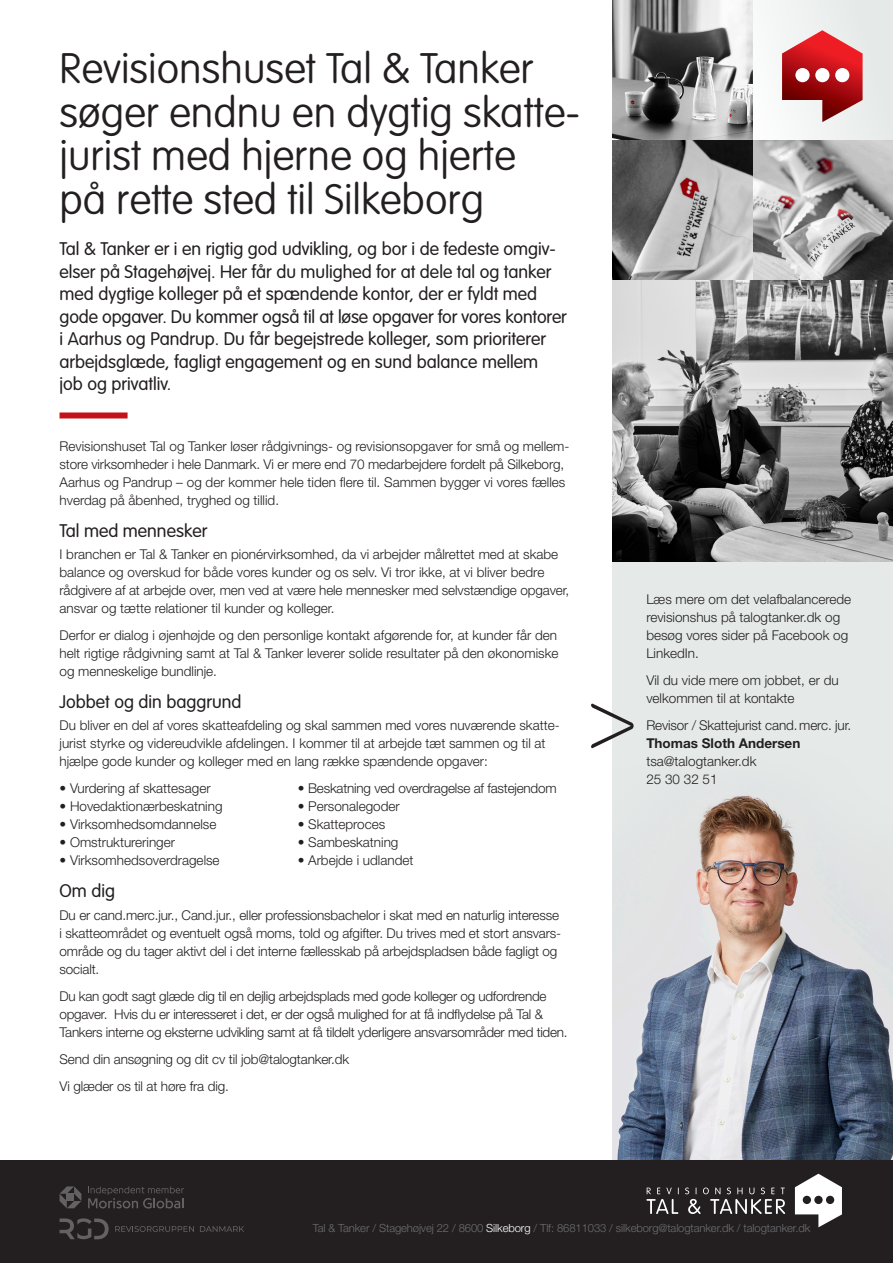
<style>
.page{position:relative;width:893px;height:1263px;background:#fff}
.page>*{position:absolute;margin:0;border:0;box-sizing:border-box;transform-origin:0 0}
.t1{font:100 42px/43.5px "VAG Rounded Std";color:#231f20}
.t2{font:300 18px/22.5px "VAG Rounded Std";color:#231f20}
.t3{font:300 13.5px/18px "Helvetica Neue LT Std";color:#231f20}
.t4{font:300 13.5px/18px "Helvetica Neue LT Std";letter-spacing:-.02em;color:#231f20}
.t5{font:300 11.25px "Helvetica Neue LT Std";letter-spacing:-.01em;color:#6c6d70}
.s1{font-weight:700}
.s2{color:#fff}
</style>
<div class="page">
<div style="left:612px;top:561px;width:281px;height:600px;background:#e5eae8"></div>
<img style="left:612px;top:0;width:141px;height:140px">
<div style="left:753px;top:0;width:140px;height:140px;background:linear-gradient(to right,#fafbfb,#e3e8e6)"></div>
<img style="left:612px;top:140px;width:281px;height:421px">
<svg style="left:782px;top:30px;width:81px;height:92px"></svg>
<div style="left:795px;top:68px;width:15px;height:14px;background:#fff;border-radius:50%"></div>
<div style="left:815px;top:68px;width:14px;height:14px;background:#fff;border-radius:50%"></div>
<div style="left:835px;top:68px;width:14px;height:14px;background:#fff;border-radius:50%"></div>
<svg style="left:591px;top:703px;width:43px;height:45px"></svg>
<div style="left:60px;top:412px;width:68px;height:6px;background:#c4121a"></div>
<img style="left:612px;top:736px;width:281px;height:425px">
<div style="left:0;top:1161px;width:893px;height:102px;background:#231f20"></div>
<svg style="left:646px;top:1187px;width:33px;height:27px"></svg>
<svg style="left:685px;top:1187px;width:100px;height:27px"></svg>
<svg style="left:795px;top:1174px;width:47px;height:53px"></svg>
<svg style="left:60px;top:1186px;width:21px;height:22px"></svg>
<svg style="left:88px;top:1186px;width:96px;height:22px"></svg>
<svg style="left:60px;top:1218px;width:49px;height:21px"></svg>
<svg style="left:115px;top:1226px;width:79px;height:6px"></svg>
<svg style="left:200px;top:1226px;width:44px;height:6px"></svg>
<p class="t1" style="left:60px;top:48px;width:522px">Revisionshuset Tal &amp; Tanker søger endnu en dygtig skatte&shy;jurist med hjerne og hjerte<br>på rette sted til Silkeborg</p>
<p class="t2" style="left:60px;top:238px;width:509px">Tal &amp; Tanker er i en rigtig god udvikling, og bor i de fedeste omgiv&shy;elser på Stagehøjvej. Her får du mulighed for at dele tal og tanker med dygtige kolleger på et spændende kontor, der er fyldt med gode opgaver. Du kommer også til at løse opgaver for vores kontorer i Aarhus og Pandrup. Du får begejstrede kolleger, som prioriterer arbejdsglæde, fagligt engagement og en sund balance mellem<br>job og privatliv.</p>
<p class="t3" style="left:60px;top:437px;width:511px">Revisionshuset Tal og Tanker løser rådgivnings- og revisionsopgaver for små og mellem&shy;store virksomheder i hele Danmark. Vi er mere end 70 medarbejdere fordelt på Silkeborg, Aarhus og Pandrup – og der kommer hele tiden flere til. Sammen bygger vi vores fælles hverdag på åbenhed, tryghed og tillid.</p>
<p class="t2" style="left:60px;top:520px;width:149px">Tal med mennesker</p>
<p class="t3" style="left:60px;top:545px;width:511px">I branchen er Tal &amp; Tanker en pionérvirksomhed, da vi arbejder målrettet med at skabe balance og overskud for både vores kunder og os selv. Vi tror ikke, at vi bliver bedre rådgivere af at arbejde over, men ved at være hele mennesker med selvstændige opgaver, ansvar og tætte relationer til kunder og kolleger.</p>
<p class="t3" style="left:60px;top:626px;width:500px;text-align:justify">Derfor er dialog i øjenhøjde og den personlige kontakt afgørende for, at kunder får den helt rigtige rådgivning samt at Tal &amp; Tanker leverer solide resultater på den økonomiske og menneskelige bundlinje.</p>
<p class="t2" style="left:60px;top:691px;width:184px">Jobbet og din baggrund</p>
<p class="t3" style="left:60px;top:716px;width:502px">Du bliver en del af vores skatteafdeling og skal sammen med vores nuværende skatte&shy;jurist styrke og videreudvikle afdelingen. I kommer til at arbejde tæt sammen og til at hjælpe gode kunder og kolleger med en lang række spændende opgaver:</p>
<p class="t3" style="left:60px;top:779px;width:153px">• Vurdering af skattesager</p>
<p class="t3" style="left:298px;top:779px;width:261px">• Beskatning ved overdragelse af fastejendom</p>
<p class="t3" style="left:60px;top:797px;width:165px">• Hovedaktionærbeskatning</p>
<p class="t3" style="left:298px;top:797px;width:104px">• Personalegoder</p>
<p class="t3" style="left:60px;top:815px;width:158px">• Virksomhedsomdannelse</p>
<p class="t3" style="left:298px;top:815px;width:89px">• Skatteproces</p>
<p class="t3" style="left:60px;top:833px;width:117px">• Omstruktureringer</p>
<p class="t3" style="left:298px;top:833px;width:102px">• Sambeskatning</p>
<p class="t3" style="left:60px;top:851px;width:162px">• Virksomhedsoverdragelse</p>
<p class="t3" style="left:298px;top:851px;width:117px">• Arbejde i udlandet</p>
<p class="t2" style="left:60px;top:880px;width:57px">Om dig</p>
<p class="t3" style="left:60px;top:905px;width:503px">Du er cand.merc.jur., Cand.jur., eller professionsbachelor i skat med en naturlig interesse i skatteområdet og eventuelt også moms, told og afgifter. Du trives med et stort ansvars&shy;område og du tager aktivt del i det interne fællesskab på arbejdspladsen både fagligt og socialt.</p>
<p class="t4" style="left:60px;top:986px;width:510px">Du kan godt sagt glæde dig til en dejlig arbejdsplads med gode kolleger og udfordrende opgaver. Hvis du er interesseret i det, er der også mulighed for at få indflydelse på Tal &amp;<br>Tankers interne og eksterne udvikling samt at få tildelt yderligere ansvarsområder med tiden.</p>
<p class="t3" style="left:60px;top:1049px;width:291px">Send din ansøgning og dit cv til job@talogtanker.dk</p>
<p class="t3" style="left:60px;top:1076px;width:171px">Vi glæder os til at høre fra dig.</p>
<p class="t3" style="left:646px;top:590px;width:206px">Læs mere om det velafbalancerede revisionshus på talogtanker.dk og besøg vores sider på Facebook og<br>LinkedIn.</p>
<p class="t3" style="left:646px;top:671px;width:194px">Vil du vide mere om jobbet, er du velkommen til at kontakte</p>
<p class="t3" style="left:646px;top:716px;width:206px">Revisor / Skattejurist cand. merc. jur.<br><span class="s1">Thomas Sloth Andersen </span>tsa@talogtanker.dk<br>25 30 32 51</p>
<p class="t5" style="left:313px;top:1221px;width:499px">Tal &amp; Tanker / Stagehøjvej 22 / 8600 <span class="s2">Silkeborg</span> / Tlf: 86811033 / silkeborg@talogtanker.dk / talogtanker.dk</p>
</div>
